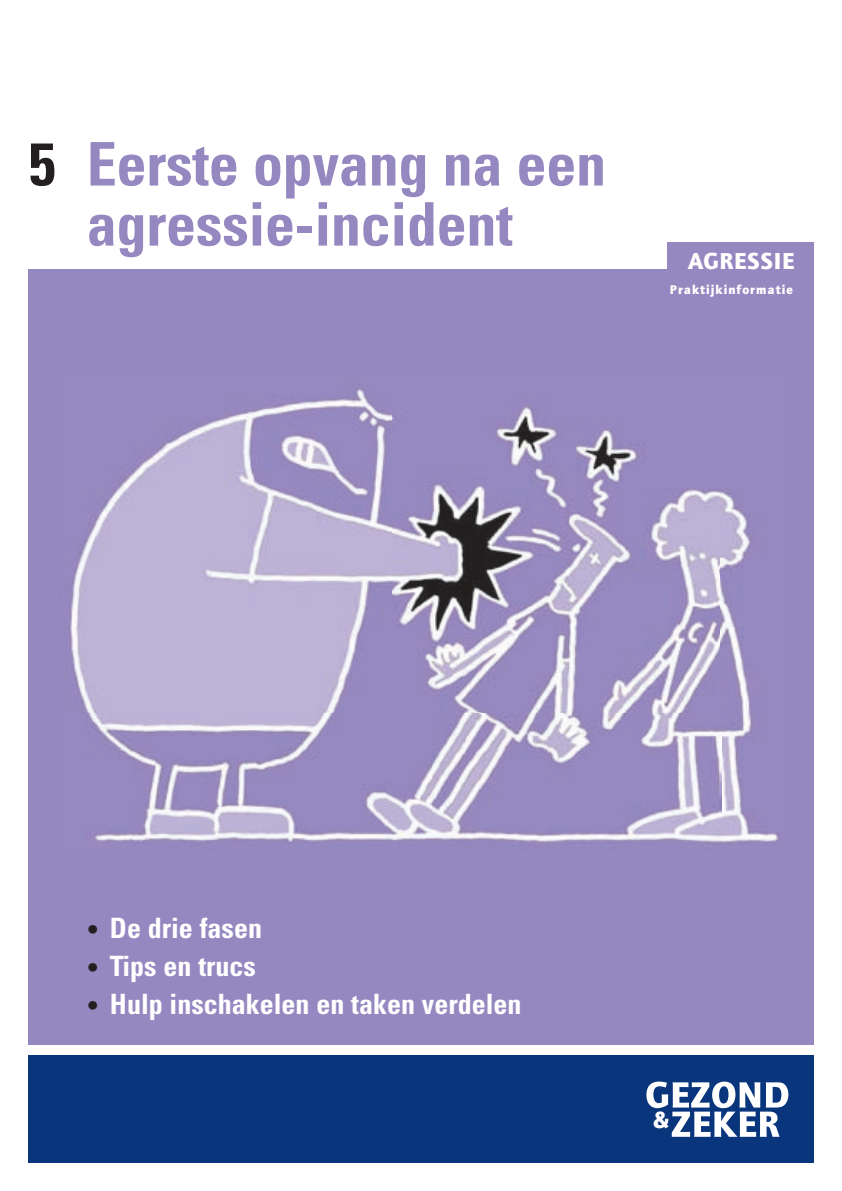
<style>
.page{position:relative;width:842px;height:1191px;background:#fff}
.page>*{position:absolute;margin:0;border:0;box-sizing:border-box;transform-origin:0 0}
.t1{font:700 condensed 60.2px/60px "Univers";letter-spacing:-.005em;color:#9588c0;text-align:center}
.t2{font:700 condensed 28px "Univers";color:#fff}
.t3{font:900 24.2px "Quay Itc T";color:#fff}
.t4{font:900 23.8px "Quay Itc T";letter-spacing:.03em;color:#fff}
.t5{font:900 13px "Quay Itc T";letter-spacing:.08em;color:#fff}
.s1{color:#231f20}
.s2{font-size:24px;color:#231f20}
</style>
<div class="page">
<div style="left:28px;top:269px;width:786px;height:775px;background:#9588c0"></div>
<div style="left:28px;top:1055px;width:786px;height:107px;background:#08357c"></div>
<svg style="left:646px;top:1081px;width:142px;height:55px"></svg>
<div style="left:667px;top:242px;width:147px;height:38px;background:#9588c0"></div>
<img style="left:69px;top:388px;width:710px;height:462px">
<h1 class="t1" style="left:29px;top:134px;width:579px"><span class="s1">5</span> Eerste opvang na een agressie-incident</h1>
<p class="t4" style="left:688px;top:247px;width:108px">AGRESSIE</p>
<p class="t5" style="left:670px;top:282px;width:124px">Praktijkinformatie</p>
<p class="t2" style="left:88px;top:910px;width:176px"><span class="s2">•</span> De drie fasen</p>
<p class="t2" style="left:88px;top:948px;width:170px"><span class="s2">•</span> Tips en trucs</p>
<p class="t2" style="left:88px;top:986px;width:435px"><span class="s2">•</span> Hulp inschakelen en taken verdelen</p>
<p class="t3" style="left:653px;top:1105px;width:18px">&amp;</p>
</div>
